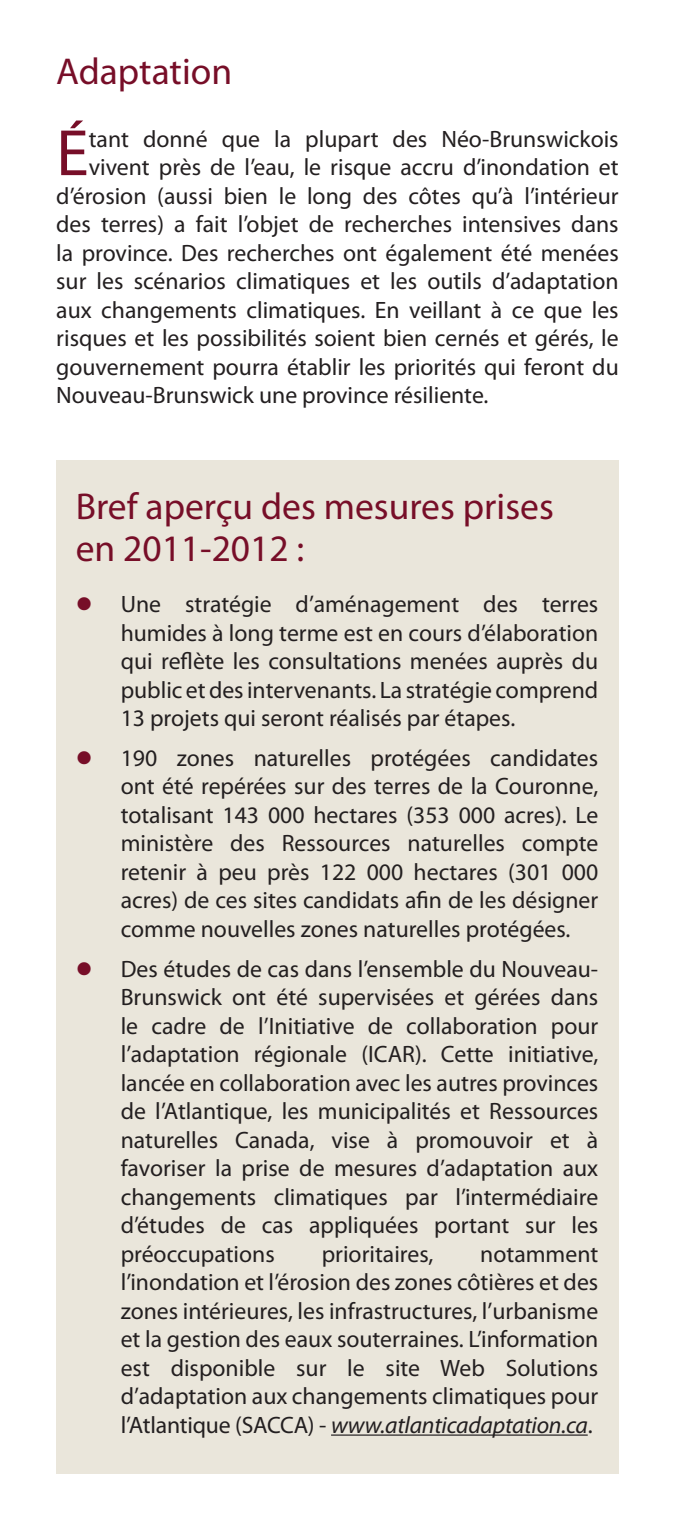
<style>
.page{position:relative;width:675px;height:1530px;background:#fff}
.page>*{position:absolute;margin:0;border:0;box-sizing:border-box;transform-origin:0 0}
.t1{font:66px "Myriad Pro";color:#770e28}
.t2{font:37.5px/42.5px "Myriad Pro";color:#770e28}
.t3{font:23.75px/28.5px "Myriad Pro";color:#231f20;text-align:justify}
.s1{font-style:italic}
</style>
<div class="page">
<div style="left:56px;top:461px;width:563px;height:1013px;background:#eae6db"></div>
<hr style="left:331px;top:1435px;width:257px;height:1px;background:#231f20">
<h2 class="t2" style="left:56px;top:50px;width:177px">Adaptation</h2>
<h1 class="t1" style="left:56px;top:112px;width:34px">É</h1>
<p class="t3" style="left:89px;top:124px;width:531px">tant donné que la plupart des Néo-Brunswickois</p>
<p class="t3" style="left:89px;top:153px;width:531px">vivent près de l’eau, le risque accru d’inondation et</p>
<p class="t3" style="left:56px;top:181px;width:564px">d’érosion (aussi bien le long des côtes qu’à l’intérieur</p>
<p class="t3" style="left:56px;top:210px;width:564px">des terres) a fait l’objet de recherches intensives dans</p>
<p class="t3" style="left:56px;top:238px;width:564px">la province. Des recherches ont également été menées</p>
<p class="t3" style="left:56px;top:267px;width:564px">sur les scénarios climatiques et les outils d’adaptation</p>
<p class="t3" style="left:56px;top:295px;width:564px">aux changements climatiques. En veillant à ce que les</p>
<p class="t3" style="left:56px;top:324px;width:564px">risques et les possibilités soient bien cernés et gérés, le</p>
<p class="t3" style="left:56px;top:352px;width:564px">gouvernement pourra établir les priorités qui feront du</p>
<p class="t3" style="left:56px;top:381px;width:434px">Nouveau-Brunswick une province résiliente.</p>
<h2 class="t2" style="left:76px;top:484px;width:480px">Bref aperçu des mesures prises en 2011-2012 :</h2>
<p class="t3" style="left:121px;top:590px;width:479px">Une stratégie d’aménagement des terres humides à long terme est en cours d’élaboration qui reflète les consultations menées auprès du public et des intervenants. La stratégie comprend 13 projets qui seront réalisés par étapes.</p>
<p class="t3" style="left:121px;top:743px;width:479px">190 zones naturelles protégées candidates ont été repérées sur des terres de la Couronne, totalisant 143 000 hectares (353 000 acres). Le ministère des Ressources naturelles compte retenir à peu près 122 000 hectares (301 000 acres) de ces sites candidats afin de les désigner comme nouvelles zones naturelles protégées.</p>
<p class="t3" style="left:121px;top:954px;width:479px">Des études de cas dans l’ensemble du Nouveau-Brunswick ont été supervisées et gérées dans le cadre de l’Initiative de collaboration pour l’adaptation régionale (ICAR). Cette initiative, lancée en collaboration avec les autres provinces de l’Atlantique, les municipalités et Ressources naturelles Canada, vise à promouvoir et à favoriser la prise de mesures d’adaptation aux changements climatiques par l’intermédiaire d’études de cas appliquées portant sur les préoccupations</p>
<p class="t3" style="left:322px;top:1239px;width:113px">prioritaires,</p>
<p class="t3" style="left:121px;top:1239px;width:479px;text-indent:360px">notamment l’inondation et l’érosion des zones côtières et des zones intérieures, les infrastructures, l’urbanisme et la gestion des eaux souterraines. L’information est disponible sur le site Web Solutions d’adaptation aux changements climatiques pour l’Atlantique (SACCA) - <span class="s1">www.atlanticadaptation.ca</span>.</p>
</div>
